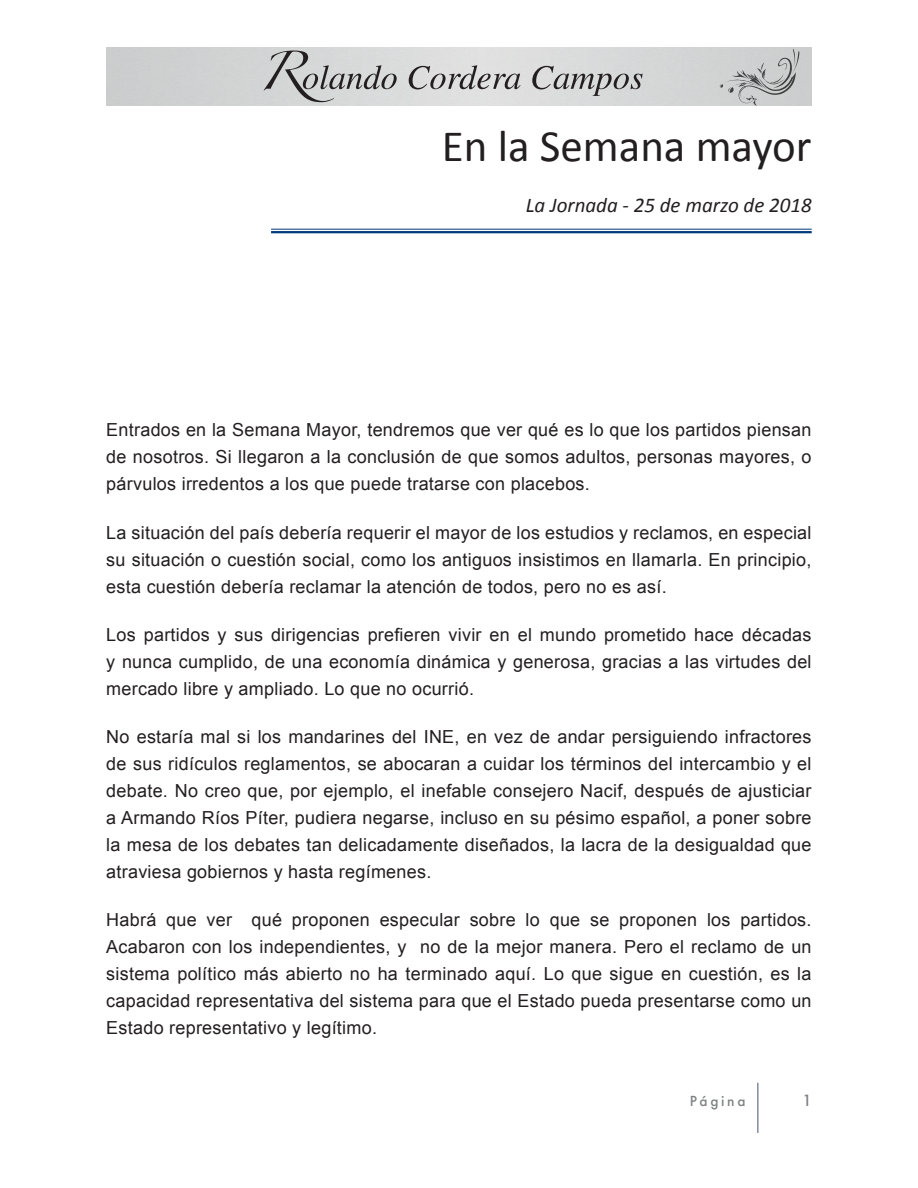
<style>
.page{position:relative;width:918px;height:1188px;background:#fff}
.page>*{position:absolute;margin:0;border:0;box-sizing:border-box;transform-origin:0 0}
.t1{font:45px "Calibri";color:#231f20}
.t2{font:italic 21px "Calibri";color:#231f20}
.t3{font:18px/27px "Arial";letter-spacing:.015em;color:#231f20;text-align:justify}
.t4{font:500 15px "Futura";color:#7e8182}
.t5{font:500 13.5px "Futura";letter-spacing:.2em;color:#7e8182}
</style>
<div class="page">
<svg style="left:264px;top:51px;width:133px;height:51px;background:#bbbcbc"></svg>
<svg style="left:409px;top:65px;width:112px;height:24px;background:#b4b3b3"></svg>
<svg style="left:532px;top:66px;width:111px;height:30px;background:#b7b7b7"></svg>
<svg style="left:719px;top:49px;width:80px;height:57px;background:#bfc0c1"></svg>
<hr style="left:757px;top:1083px;width:2px;height:50px;background:#848ba0">
<hr style="left:271px;top:229px;width:541px;height:1px;background:#013a7a">
<hr style="left:271px;top:231px;width:541px;height:2px;background:#013a7a">
<p class="t1" style="left:442px;top:118px;width:371px">En la Semana mayor</p>
<p class="t2" style="left:526px;top:190px;width:288px">La Jornada - 25 de marzo de 2018</p>
<p class="t3" style="left:106px;top:417px;width:707px">Entrados en la Semana Mayor, tendremos que ver qué es lo que los partidos piensan de nosotros. Si llegaron a la conclusión de que somos adultos, personas mayores, o párvulos irredentos a los que puede tratarse con placebos.</p>
<p class="t3" style="left:106px;top:519px;width:707px">La situación del país debería requerir el mayor de los estudios y reclamos, en especial su situación o cuestión social, como los antiguos insistimos en llamarla. En principio, esta cuestión debería reclamar la atención de todos, pero no es así.</p>
<p class="t3" style="left:106px;top:621px;width:707px">Los partidos y sus dirigencias prefieren vivir en el mundo prometido hace décadas y nunca cumplido, de una economía dinámica y generosa, gracias a las virtudes del mercado libre y ampliado. Lo que no ocurrió.</p>
<p class="t3" style="left:106px;top:723px;width:707px">No estaría mal si los mandarines del INE, en vez de andar persiguiendo infractores de sus ridículos reglamentos, se abocaran a cuidar los términos del intercambio y el debate. No creo que, por ejemplo, el inefable consejero Nacif, después de ajusticiar a Armando Ríos Píter, pudiera negarse, incluso en su pésimo español, a poner sobre la mesa de los debates tan delicadamente diseñados, la lacra de la desigualdad que atraviesa gobiernos y hasta regímenes.</p>
<p class="t3" style="left:106px;top:907px;width:707px">Habrá que ver qué proponen especular sobre lo que se proponen los partidos.<br>Acabaron con los independientes, y no de la mejor manera. Pero el reclamo de un sistema político más abierto no ha terminado aquí. Lo que sigue en cuestión, es la capacidad representativa del sistema para que el Estado pueda presentarse como un Estado representativo y legítimo.</p>
<p class="t5" style="left:690px;top:1092px;width:57px">Página</p>
<p class="t4" style="left:802px;top:1091px;width:11px">1</p>
</div>
